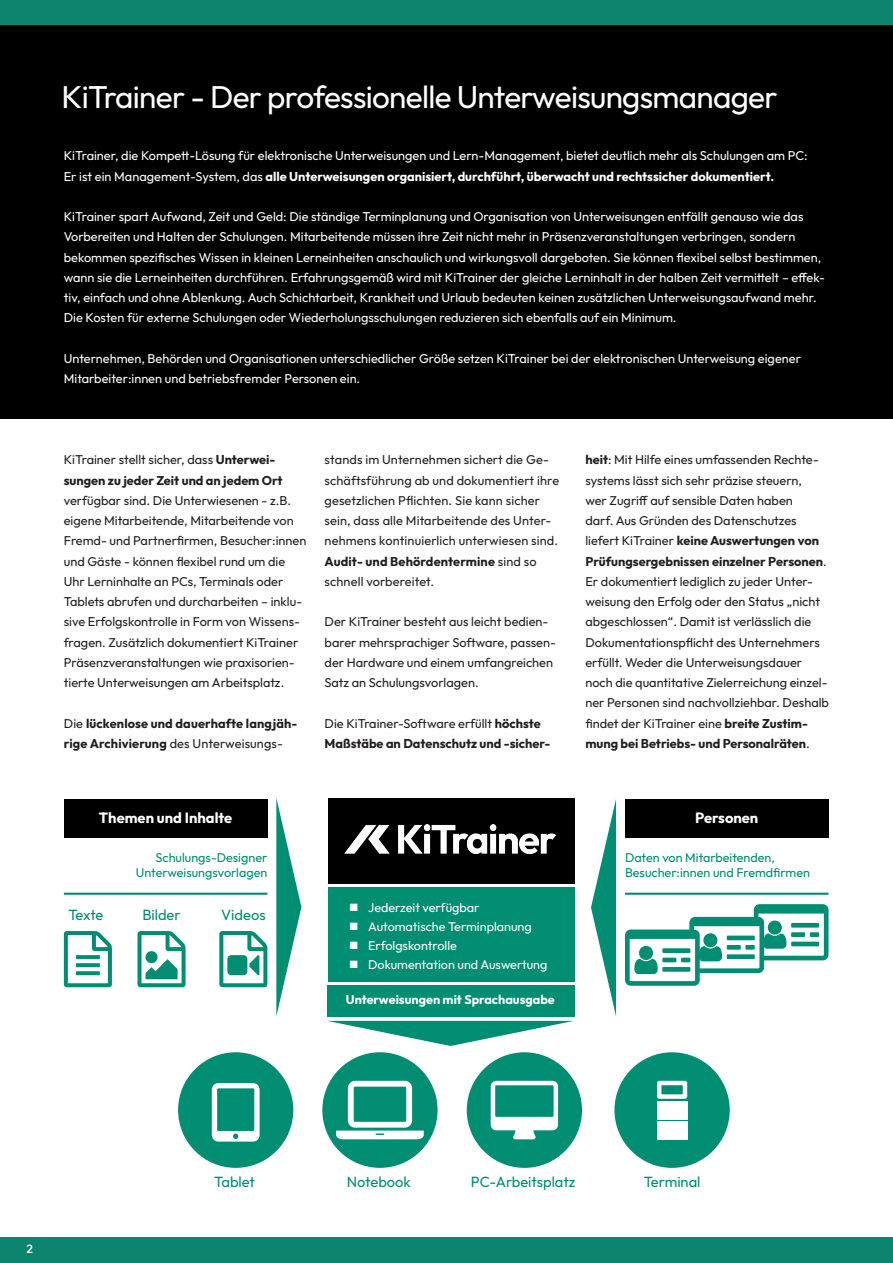
<style>
.page{position:relative;width:893px;height:1263px;background:#fff}
.page>*{position:absolute;margin:0;border:0;box-sizing:border-box;transform-origin:0 0}
.t1{font:31.5px "Outfit";letter-spacing:-.02em;color:#fff}
.t2{font:14.7px "Outfit";color:#008d71}
.t3{font:700 14.7px "Outfit";color:#fff}
.t4{font:12.75px/20.2px "Outfit";color:#231f20}
.t5{font:12.75px/20.2px "Outfit";color:#fff}
.t6{font:700 12.75px/20.2px "Outfit";color:#231f20}
.t7{font:12.6px/15.1px "Outfit";color:#008d71;text-align:right}
.t8{font:12.6px "Outfit";color:#fff}
.t9{font:700 12.6px "Outfit";color:#fff}
.t10{font:12px "Outfit";color:#fff}
.s1{font-weight:700}
.s2{font-weight:400}
.s3{font-weight:500}
</style>
<div class="page">
<div style="left:0;top:0;width:893px;height:26px;background:#0d846d"></div>
<div style="left:0;top:1237px;width:893px;height:26px;background:#0d846d"></div>
<div style="left:0;top:26px;width:893px;height:392px;background:#000"></div>
<div style="left:64px;top:799px;width:203px;height:38px;background:#000"></div>
<div style="left:328px;top:887px;width:246px;height:95px;background:#008d71"></div>
<div style="left:327px;top:985px;width:248px;height:31px;background:#008d71"></div>
<div style="left:625px;top:799px;width:203px;height:38px;background:#000"></div>
<svg style="left:219px;top:931px;width:48px;height:56px"></svg>
<svg style="left:138px;top:931px;width:48px;height:56px"></svg>
<svg style="left:64px;top:931px;width:48px;height:56px"></svg>
<hr style="left:64px;top:893px;width:203px;height:2px;background:#008d71">
<hr style="left:625px;top:893px;width:203px;height:2px;background:#008d71">
<svg style="left:625px;top:904px;width:203px;height:82px"></svg>
<svg style="left:276px;top:798px;width:25px;height:218px"></svg>
<svg style="left:591px;top:799px;width:25px;height:217px"></svg>
<div style="left:328px;top:798px;width:246px;height:85px;background:#000"></div>
<div style="left:467px;top:1052px;width:115px;height:116px;background:#008d71;border-radius:50%"></div>
<svg style="left:491px;top:1081px;width:67px;height:58px"></svg>
<svg style="left:328px;top:1021px;width:245px;height:25px"></svg>
<div style="left:322px;top:1052px;width:116px;height:116px;background:#008d71;border-radius:50%"></div>
<svg style="left:336px;top:1081px;width:88px;height:58px"></svg>
<div style="left:614px;top:1052px;width:116px;height:116px;background:#008d71;border-radius:50%"></div>
<div style="left:657px;top:1101px;width:30px;height:18px;background:#fff"></div>
<div style="left:657px;top:1081px;width:30px;height:18px;border:4px solid #fff"></div>
<div style="left:657px;top:1121px;width:30px;height:18px;background:#fff"></div>
<div style="left:178px;top:1052px;width:115px;height:116px;background:#008d71;border-radius:50%"></div>
<svg style="left:212px;top:1083px;width:48px;height:58px"></svg>
<img style="left:344px;top:824px;width:212px;height:30px">
<h1 class="t1" style="left:62px;top:79px;width:718px">KiTrainer - Der professionelle Unterweisungsmanager</h1>
<p class="t5" style="left:64px;top:146px;width:745px">KiTrainer, die Kompett-Lösung für elektronische Unterweisungen und Lern-Management, bietet deutlich mehr als Schulungen am PC:<br>Er ist ein Management-System, das <span class="s1">alle Unterweisungen organisiert, durchführt, überwacht und rechtssicher dokumentiert.</span></p>
<p class="t5" style="left:64px;top:207px;width:763px">KiTrainer spart Aufwand, Zeit und Geld: Die ständige Terminplanung und Organisation von Unterweisungen entfällt genauso wie das Vorbereiten und Halten der Schulungen. Mitarbeitende müssen ihre Zeit nicht mehr in Präsenzveranstaltungen verbringen, sondern bekommen spezifisches Wissen in kleinen Lerneinheiten anschaulich und wirkungsvoll dargeboten. Sie können flexibel selbst bestimmen, wann sie die Lerneinheiten durchführen. Erfahrungsgemäß wird mit KiTrainer der gleiche Lerninhalt in der halben Zeit vermittelt – effek&shy;tiv, einfach und ohne Ablenkung. Auch Schichtarbeit, Krankheit und Urlaub bedeuten keinen zusätzlichen Unterweisungsaufwand mehr.<br>Die Kosten für externe Schulungen oder Wiederholungsschulungen reduzieren sich ebenfalls auf ein Minimum.</p>
<p class="t5" style="left:64px;top:348px;width:739px">Unternehmen, Behörden und Organisationen unterschiedlicher Größe setzen KiTrainer bei der elektronischen Unterweisung eigener<br>Mitarbeiter:innen und betriebsfremder Personen ein.</p>
<p class="t6" style="left:64px;top:450px;width:220px"><span class="s2">KiTrainer stellt sicher, dass</span> Unterwei&shy;sungen zu jeder Zeit und an jedem Ort</p>
<p class="t4" style="left:64px;top:490px;width:244px">verfügbar sind. Die Unterwiesenen - z.B. eigene Mitarbeitende, Mitarbeitende von Fremd- und Partnerfirmen, Besucher:innen und Gäste - können flexibel rund um die Uhr Lerninhalte an PCs, Terminals oder Tablets abrufen und durcharbeiten – inklu&shy;sive Erfolgskontrolle in Form von Wissens&shy;fragen. Zusätzlich dokumentiert KiTrainer Präsenzveranstaltungen wie praxisorien&shy;tierte Unterweisungen am Arbeitsplatz.</p>
<p class="t6" style="left:64px;top:713px;width:235px"><span class="s2">Die</span> lückenlose und dauerhafte langjäh&shy;rige Archivierung <span class="s2">des Unterweisungs-</span></p>
<p class="t4" style="left:325px;top:450px;width:236px">stands im Unternehmen sichert die Ge&shy;schäftsführung ab und dokumentiert ihre gesetzlichen Pflichten. Sie kann sicher sein, dass alle Mitarbeitende des Unter&shy;nehmens kontinuierlich unterwiesen sind.<br><span class="s1">Audit- und Behördentermine</span> sind so schnell vorbereitet.</p>
<p class="t4" style="left:325px;top:612px;width:233px">Der KiTrainer besteht aus leicht bedien&shy;barer mehrsprachiger Software, passen&shy;der Hardware und einem umfangreichen Satz an Schulungsvorlagen.</p>
<p class="t6" style="left:325px;top:713px;width:227px"><span class="s2">Die KiTrainer-Software erfüllt</span> höchste<br>Maßstäbe an Datenschutz und -sicher-</p>
<p class="t4" style="left:585px;top:450px;width:245px"><span class="s1">heit</span>: Mit Hilfe eines umfassenden Rechte&shy;systems lässt sich sehr präzise steuern,<br>wer Zugriff auf sensible Daten haben<br>darf. Aus Gründen des Datenschutzes liefert KiTrainer <span class="s1">keine Auswertungen von Prüfungsergebnissen einzelner Personen</span>.<br>Er dokumentiert lediglich zu jeder Unter&shy;weisung den Erfolg oder den Status „nicht abgeschlossen“. Damit ist verlässlich die Dokumentationspflicht des Unternehmers erfüllt. Weder die Unterweisungsdauer noch die quantitative Zielerreichung einzel&shy;ner Personen sind nachvollziehbar. Deshalb findet der KiTrainer eine <span class="s1">breite Zustim&shy;mung bei Betriebs- und Personalräten</span>.</p>
<p class="t3" style="left:99px;top:810px;width:135px">Themen und Inhalte</p>
<p class="t3" style="left:695px;top:810px;width:65px">Personen</p>
<p class="t7" style="left:136px;top:850px;width:133px">Schulungs-Designer<br>Unterweisungsvorlagen</p>
<p class="t8" style="left:349px;top:900px;width:132px">■ Jederzeit verfügbar</p>
<p class="t8" style="left:349px;top:919px;width:184px">■ Automatische Terminplanung</p>
<p class="t8" style="left:349px;top:938px;width:109px">■ Erfolgskontrolle</p>
<p class="t8" style="left:349px;top:957px;width:200px">■ Dokumentation und Auswertung</p>
<p class="t9" style="left:346px;top:992px;width:210px">Unterweisungen mit Sprachausgabe</p>
<p class="t7" style="left:625px;top:850px;width:187px;text-align:left">Daten von Mitarbeitenden,<br>Besucher:innen und Fremdfirmen</p>
<p class="t2" style="left:68px;top:906px;width:37px">Texte</p>
<p class="t2" style="left:142px;top:907px;width:40px">Bilder</p>
<p class="t2" style="left:221px;top:907px;width:46px">Videos</p>
<p class="t10" style="left:26px;top:1240px;width:8px">2<span class="s3">2</span></p>
<p class="t2" style="left:214px;top:1174px;width:42px">Tablet</p>
<p class="t2" style="left:347px;top:1174px;width:66px">Notebook</p>
<p class="t2" style="left:471px;top:1174px;width:106px">PC-Arbeitsplatz</p>
<p class="t2" style="left:644px;top:1174px;width:58px">Terminal</p>
</div>
